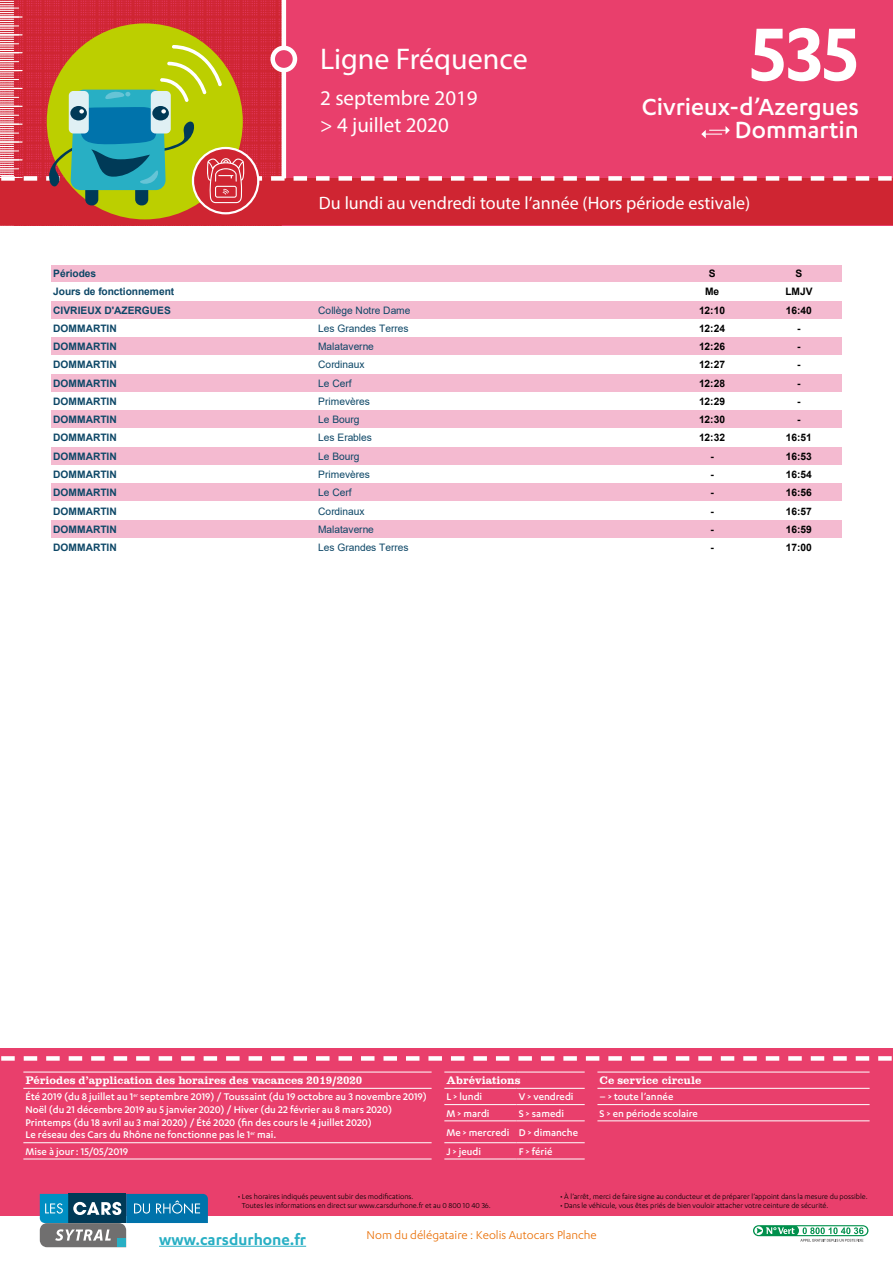
<style>
.page{position:relative;width:893px;height:1263px;background:#fff}
.page>*{position:absolute;margin:0;border:0;box-sizing:border-box;transform-origin:0 0}
.t1{font:600 87px "Karbon";color:#fff}
.t2{font:30px "Myriad Pro";color:#fff}
.t3{font:500 27px/23.2px "Karbon";color:#fff;text-align:right}
.t4{font:21px/27px "Myriad Pro";color:#fff}
.t5{font:18px "Myriad Pro";color:#fff}
.t6{font:600 17.55px "Karbon";color:#28afc4}
.t7{font:13.2px "Karbon";color:#ea7007}
.t8{font:500 11.25px/12.8px "Karbon";color:#fff}
.t9{font:11.25px "Clarendon";color:#fff}
.t10{font:700 10.35px "Arial";color:#0d4767}
.t11{font:10.35px "Arial";letter-spacing:-.005em;color:#0d4767}
.t12{font:700 10.35px "Arial";letter-spacing:-.005em;color:#000}
.t13{font:8.25px/9px "Karbon";color:#000}
</style>
<div class="page">
<div style="left:0;top:1048px;width:893px;height:168px;background:#e93f6c"></div>
<svg style="left:1px;top:1056px;width:891px;height:5px"></svg>
<svg style="left:753px;top:1225px;width:115px;height:17px"></svg>
<hr style="left:159px;top:1246px;width:147px;height:1px;background:#28afc4">
<svg style="left:40px;top:1194px;width:168px;height:53px"></svg>
<hr style="left:23px;top:1072px;width:409px;height:1px;background:#fff">
<hr style="left:444px;top:1072px;width:73px;height:1px;background:#fff">
<hr style="left:517px;top:1072px;width:68px;height:1px;background:#fff">
<hr style="left:597px;top:1072px;width:273px;height:1px;background:#fff">
<hr style="left:23px;top:1088px;width:409px;height:1px;background:#fff">
<hr style="left:444px;top:1088px;width:73px;height:1px;background:#fff">
<hr style="left:517px;top:1088px;width:68px;height:1px;background:#fff">
<hr style="left:597px;top:1088px;width:273px;height:1px;background:#fff">
<hr style="left:444px;top:1104px;width:73px;height:1px;background:#fff">
<hr style="left:517px;top:1104px;width:68px;height:1px;background:#fff">
<hr style="left:597px;top:1104px;width:273px;height:1px;background:#fff">
<hr style="left:444px;top:1120px;width:73px;height:1px;background:#fff">
<hr style="left:517px;top:1120px;width:68px;height:1px;background:#fff">
<hr style="left:597px;top:1120px;width:273px;height:1px;background:#fff">
<hr style="left:23px;top:1142px;width:409px;height:1px;background:#fff">
<hr style="left:444px;top:1142px;width:73px;height:1px;background:#fff">
<hr style="left:517px;top:1142px;width:68px;height:1px;background:#fff">
<hr style="left:23px;top:1159px;width:409px;height:1px;background:#fff">
<hr style="left:444px;top:1159px;width:73px;height:1px;background:#fff">
<hr style="left:517px;top:1159px;width:68px;height:1px;background:#fff">
<svg style="left:0;top:0;width:893px;height:225px;background:#d44e5a"></svg>
<div style="left:52px;top:265px;width:790px;height:18px;background:#f4bad0"></div>
<div style="left:52px;top:301px;width:790px;height:18px;background:#f4bad0"></div>
<div style="left:52px;top:337px;width:790px;height:19px;background:#f4bad0"></div>
<div style="left:52px;top:374px;width:790px;height:18px;background:#f4bad0"></div>
<div style="left:52px;top:410px;width:790px;height:19px;background:#f4bad0"></div>
<div style="left:52px;top:447px;width:790px;height:18px;background:#f4bad0"></div>
<div style="left:52px;top:483px;width:790px;height:19px;background:#f4bad0"></div>
<div style="left:52px;top:520px;width:790px;height:18px;background:#f4bad0"></div>
<h2 class="t2" style="left:320px;top:41px;width:209px">Ligne Fréquence</h2>
<h3 class="t4" style="left:320px;top:84px;width:159px">2 septembre 2019 &gt; 4 juillet 2020</h3>
<h1 class="t1" style="left:750px;top:5px;width:110px">535</h1>
<h3 class="t3" style="left:642px;top:94px;width:219px">Civrieux-d’Azergues<br>Dommartin</h3>
<h3 class="t5" style="left:319px;top:192px;width:433px">Du lundi au vendredi toute l’année (Hors période estivale)</h3>
<p class="t10" style="left:53px;top:266px;width:44px">Périodes</p>
<p class="t12" style="left:709px;top:266px;width:8px">S</p>
<p class="t12" style="left:795px;top:266px;width:8px">S</p>
<p class="t10" style="left:53px;top:284px;width:122px">Jours de fonctionnement</p>
<p class="t12" style="left:705px;top:284px;width:16px">Me</p>
<p class="t12" style="left:785px;top:284px;width:29px">LMJV</p>
<p class="t10" style="left:53px;top:303px;width:119px">CIVRIEUX D'AZERGUES</p>
<p class="t11" style="left:318px;top:303px;width:94px">Collège Notre Dame</p>
<p class="t12" style="left:699px;top:303px;width:28px">12:10</p>
<p class="t12" style="left:786px;top:303px;width:28px">16:40</p>
<p class="t10" style="left:53px;top:321px;width:65px">DOMMARTIN</p>
<p class="t11" style="left:318px;top:321px;width:92px">Les Grandes Terres</p>
<p class="t12" style="left:699px;top:321px;width:28px">12:24</p>
<p class="t12" style="left:797px;top:321px;width:5px">-</p>
<p class="t10" style="left:53px;top:339px;width:65px">DOMMARTIN</p>
<p class="t11" style="left:318px;top:339px;width:57px">Malataverne</p>
<p class="t12" style="left:699px;top:339px;width:28px">12:26</p>
<p class="t12" style="left:797px;top:339px;width:5px">-</p>
<p class="t10" style="left:53px;top:357px;width:65px">DOMMARTIN</p>
<p class="t11" style="left:318px;top:358px;width:48px">Cordinaux</p>
<p class="t12" style="left:699px;top:357px;width:28px">12:27</p>
<p class="t12" style="left:797px;top:357px;width:5px">-</p>
<p class="t10" style="left:53px;top:376px;width:65px">DOMMARTIN</p>
<p class="t11" style="left:318px;top:376px;width:35px">Le Cerf</p>
<p class="t12" style="left:699px;top:376px;width:28px">12:28</p>
<p class="t12" style="left:797px;top:376px;width:5px">-</p>
<p class="t10" style="left:53px;top:394px;width:65px">DOMMARTIN</p>
<p class="t11" style="left:318px;top:394px;width:53px">Primevères</p>
<p class="t12" style="left:699px;top:394px;width:28px">12:29</p>
<p class="t12" style="left:797px;top:394px;width:5px">-</p>
<p class="t10" style="left:53px;top:412px;width:65px">DOMMARTIN</p>
<p class="t11" style="left:318px;top:412px;width:43px">Le Bourg</p>
<p class="t12" style="left:699px;top:412px;width:28px">12:30</p>
<p class="t12" style="left:797px;top:412px;width:5px">-</p>
<p class="t10" style="left:53px;top:430px;width:65px">DOMMARTIN</p>
<p class="t11" style="left:318px;top:431px;width:55px">Les Erables</p>
<p class="t12" style="left:699px;top:430px;width:28px">12:32</p>
<p class="t12" style="left:786px;top:430px;width:28px">16:51</p>
<p class="t10" style="left:53px;top:449px;width:65px">DOMMARTIN</p>
<p class="t11" style="left:318px;top:449px;width:43px">Le Bourg</p>
<p class="t12" style="left:710px;top:449px;width:5px">-</p>
<p class="t12" style="left:786px;top:449px;width:28px">16:53</p>
<p class="t10" style="left:53px;top:467px;width:65px">DOMMARTIN</p>
<p class="t11" style="left:318px;top:467px;width:53px">Primevères</p>
<p class="t12" style="left:710px;top:467px;width:5px">-</p>
<p class="t12" style="left:786px;top:467px;width:28px">16:54</p>
<p class="t10" style="left:53px;top:485px;width:65px">DOMMARTIN</p>
<p class="t11" style="left:318px;top:485px;width:35px">Le Cerf</p>
<p class="t12" style="left:710px;top:485px;width:5px">-</p>
<p class="t12" style="left:786px;top:485px;width:28px">16:56</p>
<p class="t10" style="left:53px;top:504px;width:65px">DOMMARTIN</p>
<p class="t11" style="left:318px;top:504px;width:48px">Cordinaux</p>
<p class="t12" style="left:710px;top:504px;width:5px">-</p>
<p class="t12" style="left:786px;top:504px;width:28px">16:57</p>
<p class="t10" style="left:53px;top:522px;width:65px">DOMMARTIN</p>
<p class="t11" style="left:318px;top:522px;width:57px">Malataverne</p>
<p class="t12" style="left:710px;top:522px;width:5px">-</p>
<p class="t12" style="left:786px;top:522px;width:28px">16:59</p>
<p class="t10" style="left:53px;top:540px;width:65px">DOMMARTIN</p>
<p class="t11" style="left:318px;top:540px;width:92px">Les Grandes Terres</p>
<p class="t12" style="left:710px;top:540px;width:5px">-</p>
<p class="t12" style="left:786px;top:540px;width:28px">17:00</p>
<p class="t9" style="left:26px;top:1074px;width:338px">Périodes d’application des horaires des vacances 2019/2020</p>
<p class="t9" style="left:446px;top:1074px;width:76px">Abréviations</p>
<p class="t9" style="left:600px;top:1074px;width:103px">Ce service circule</p>
<p class="t8" style="left:26px;top:1090px;width:403px">Été 2019 (du 8 juillet au 1<sup>er</sup> septembre 2019) / Toussaint (du 19 octobre au 3 novembre 2019)<br>Noël (du 21 décembre 2019 au 5 janvier 2020) / Hiver (du 22 février au 8 mars 2020)<br>Printemps (du 18 avril au 3 mai 2020) / Été 2020 (fin des cours le 4 juillet 2020)<br>Le réseau des Cars du Rhône ne fonctionne pas le 1<sup>er</sup> mai.</p>
<p class="t8" style="left:446px;top:1090px;width:37px">L &gt; lundi</p>
<p class="t8" style="left:519px;top:1090px;width:56px">V &gt; vendredi</p>
<p class="t8" style="left:600px;top:1090px;width:75px">– &gt; toute l’année</p>
<p class="t8" style="left:446px;top:1106px;width:45px">M &gt; mardi</p>
<p class="t8" style="left:519px;top:1106px;width:47px">S &gt; samedi</p>
<p class="t8" style="left:600px;top:1106px;width:100px">S &gt; en période scolaire</p>
<p class="t8" style="left:446px;top:1125px;width:133px">Me &gt; mercredi D &gt; dimanche</p>
<p class="t8" style="left:26px;top:1144px;width:104px">Mise à jour: 15/05/2019</p>
<p class="t8" style="left:446px;top:1144px;width:36px">J &gt; jeudi</p>
<p class="t8" style="left:519px;top:1144px;width:35px">F &gt; férié</p>
<p class="t13" style="left:242px;top:1192px;width:250px;text-indent:-4px">• Les horaires indiqués peuvent subir des modifications.<br>Toutes les informations en direct sur www.carsdurhone.fr et au 0 800 10 40 36.</p>
<p class="t13" style="left:560px;top:1192px;width:309px">• À l’arrêt, merci de faire signe au conducteur et de préparer l’appoint dans la mesure du possible.</p>
<p class="t13" style="left:560px;top:1201px;width:270px">• Dans le véhicule, vous êtes priés de bien vouloir attacher votre ceinture de sécurité.</p>
<h3 class="t6" style="left:159px;top:1229px;width:149px">www.carsdurhone.fr</h3>
<p class="t7" style="left:367px;top:1228px;width:232px">Nom du délégataire : Keolis Autocars Planche</p>
</div>
